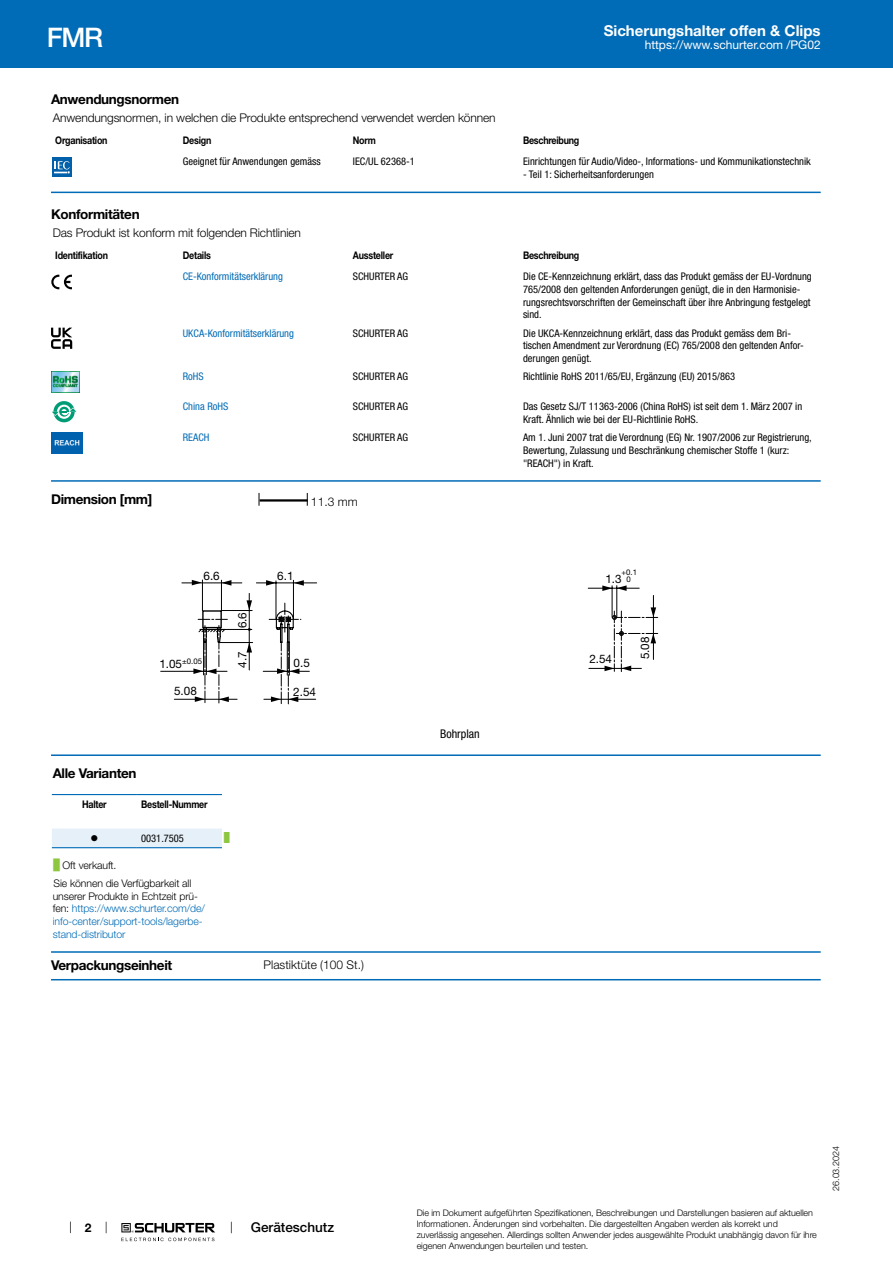
<style>
.page{position:relative;width:893px;height:1263px;background:#fff}
.page>*{position:absolute;margin:0;border:0;box-sizing:border-box;transform-origin:0 0}
.t1{font:500 27px "Helvetica Neue LT";color:#fff}
.t2{font:700 15px "Helvetica Neue LT";color:#fff}
.t3{font:700 13.5px "Helvetica Neue LT";letter-spacing:-.025em;color:#000}
.t4{font:500 13.5px "Helvetica Neue LT";color:#000}
.t5{font:300 12px "Helvetica Neue LT";letter-spacing:-.01em;color:#000}
.t6{font:12px "Helvetica Neue LT";color:#fff}
.t7{font:condensed 12px "Helvetica Neue LT";color:#000}
.t8{font:700 12px "Helvetica Neue LT";color:#000}
.t9{font:11.7px "Helvetica Neue LT";color:#000}
.t10{font:condensed 10.5px/12.6px "Helvetica Neue LT";color:#000}
.t11{font:300 10.5px/12.6px "Helvetica Neue LT";letter-spacing:-.01em;color:#006bb6}
.t12{font:700 10.5px "Helvetica Neue LT";letter-spacing:-.025em;color:#000;scale:.85 1}
.t13{font:condensed 10.5px "Helvetica Neue LT";color:#006bb6}
.t14{font:300 10.5px/18.5px "Helvetica Neue LT";letter-spacing:-.01em;color:#000}
.t15{font:10.5px "Wingdings";color:#000}
.t16{font:300 9px/10.8px "Helvetica Neue LT";letter-spacing:-.01em;color:#000}
.t17{font:9px "Arial Unicode MS";color:#8dc63f}
.t18{font:7.8px/7.8px "Helvetica Neue LT";color:#000;text-align:center}
.s1{font-family:"Arial Unicode MS";font-weight:400;color:#8dc63f}
.s2{color:#000}
</style>
<div class="page">
<svg style="left:70px;top:1221px;width:1px;height:12px"></svg>
<svg style="left:121px;top:1223px;width:94px;height:18px"></svg>
<div style="left:0;top:0;width:893px;height:68px;background:#006bb6"></div>
<svg style="left:52px;top:157px;width:20px;height:20px"></svg>
<div style="left:52px;top:157px;width:19px;height:19px;background:#0060a9"></div>
<svg style="left:54px;top:161px;width:16px;height:13px"></svg>
<hr style="left:51px;top:192px;width:770px;height:1px;background:#006bb6">
<svg style="left:51px;top:275px;width:21px;height:14px"></svg>
<svg style="left:51px;top:328px;width:21px;height:21px"></svg>
<img style="left:51px;top:371px;width:29px;height:22px">
<svg style="left:53px;top:401px;width:22px;height:21px"></svg>
<svg style="left:57px;top:405px;width:14px;height:14px"></svg>
<svg style="left:52px;top:407px;width:25px;height:9px"></svg>
<img style="left:51px;top:432px;width:32px;height:21px">
<hr style="left:51px;top:480px;width:770px;height:2px;background:#006bb6">
<svg style="left:259px;top:493px;width:1px;height:13px"></svg>
<hr style="left:260px;top:499px;width:48px;height:3px;background:#000">
<svg style="left:307px;top:493px;width:1px;height:13px"></svg>
<hr style="left:182px;top:583px;width:60px;height:1px;background:#000">
<hr style="left:256px;top:583px;width:61px;height:1px;background:#000">
<hr style="left:249px;top:593px;width:1px;height:77px;background:#000">
<hr style="left:276px;top:581px;width:1px;height:38px;background:#000">
<hr style="left:293px;top:580px;width:1px;height:39px;background:#000">
<hr style="left:263px;top:671px;width:46px;height:1px;background:#000">
<hr style="left:264px;top:699px;width:52px;height:1px;background:#000">
<hr style="left:161px;top:671px;width:66px;height:1px;background:#000">
<hr style="left:174px;top:699px;width:63px;height:1px;background:#000">
<hr style="left:221px;top:580px;width:1px;height:32px;background:#000">
<hr style="left:202px;top:580px;width:1px;height:31px;background:#000">
<svg style="left:294px;top:580px;width:10px;height:6px"></svg>
<svg style="left:266px;top:580px;width:10px;height:6px"></svg>
<svg style="left:222px;top:580px;width:9px;height:6px"></svg>
<svg style="left:192px;top:580px;width:10px;height:5px"></svg>
<svg style="left:193px;top:600px;width:108px;height:104px"></svg>
<hr style="left:653px;top:595px;width:1px;height:64px;background:#000">
<hr style="left:612px;top:586px;width:1px;height:31px;background:#000">
<hr style="left:616px;top:586px;width:1px;height:31px;background:#000">
<hr style="left:588px;top:588px;width:51px;height:1px;background:#000">
<hr style="left:589px;top:668px;width:52px;height:1px;background:#000">
<svg style="left:602px;top:585px;width:25px;height:6px"></svg>
<svg style="left:604px;top:607px;width:54px;height:65px"></svg>
<hr style="left:51px;top:754px;width:770px;height:2px;background:#006bb6">
<svg style="left:52px;top:795px;width:170px;height:54px"></svg>
<hr style="left:52px;top:794px;width:85px;height:1px;background:#006bb6">
<hr style="left:137px;top:794px;width:85px;height:1px;background:#006bb6">
<hr style="left:52px;top:847px;width:85px;height:1px;background:#006bb6">
<hr style="left:137px;top:847px;width:85px;height:1px;background:#006bb6">
<hr style="left:51px;top:951px;width:770px;height:2px;background:#006bb6">
<hr style="left:51px;top:979px;width:770px;height:1px;background:#006bb6">
<h1 class="t1" style="left:47px;top:21px;width:58px">FMR</h1>
<h2 class="t2" style="left:604px;top:21px;width:218px">Sicherungshalter offen &amp; Clips</h2>
<p class="t6" style="left:645px;top:38px;width:178px">https://www.schurter.com /PG02</p>
<p class="t3" style="left:51px;top:91px;width:130px">Anwendungsnormen</p>
<p class="t5" style="left:53px;top:110px;width:444px">Anwendungsnormen, in welchen die Produkte entsprechend verwendet werden können</p>
<p class="t12" style="left:55px;top:134px;width:63px">Organisation</p>
<p class="t12" style="left:183px;top:134px;width:35px">Design</p>
<p class="t12" style="left:353px;top:134px;width:29px">Norm</p>
<p class="t12" style="left:523px;top:134px;width:68px">Beschreibung</p>
<p class="t10" style="left:183px;top:155px;width:139px">Geeignet für Anwendungen gemäss</p>
<p class="t10" style="left:353px;top:155px;width:63px">IEC/UL 62368-1</p>
<p class="t10" style="left:523px;top:155px;width:289px">Einrichtungen für Audio/Video-, Informations- und Kommunikationstechnik</p>
<p class="t10" style="left:523px;top:168px;width:132px">- Teil 1: Sicherheitsanforderungen</p>
<p class="t3" style="left:51px;top:206px;width:90px">Konformitäten</p>
<p class="t5" style="left:53px;top:226px;width:250px">Das Produkt ist konform mit folgenden Richtlinien</p>
<p class="t12" style="left:55px;top:249px;width:64px">Identifikation</p>
<p class="t12" style="left:183px;top:249px;width:35px">Details</p>
<p class="t12" style="left:353px;top:249px;width:49px">Aussteller</p>
<p class="t12" style="left:523px;top:249px;width:68px">Beschreibung</p>
<p class="t13" style="left:183px;top:271px;width:102px">CE-Konformitätserklärung</p>
<p class="t10" style="left:353px;top:270px;width:57px">SCHURTER AG</p>
<p class="t10" style="left:523px;top:270px;width:290px">Die CE-Kennzeichnung erklärt, dass das Produkt gemäss der EU-Vordnung 765/2008 den geltenden Anforderungen genügt, die in den Harmonisie&shy;rungsrechtsvorschriften der Gemeinschaft über ihre Anbringung festgelegt sind.</p>
<p class="t13" style="left:183px;top:327px;width:113px">UKCA-Konformitätserklärung</p>
<p class="t10" style="left:353px;top:327px;width:57px">SCHURTER AG</p>
<p class="t10" style="left:523px;top:327px;width:282px">Die UKCA-Kennzeichnung erklärt, dass das Produkt gemäss dem Bri&shy;tischen Amendment zur Verordnung (EC) 765/2008 den geltenden Anfor&shy;derungen genügt.</p>
<p class="t13" style="left:183px;top:371px;width:22px">RoHS</p>
<p class="t10" style="left:353px;top:370px;width:57px">SCHURTER AG</p>
<p class="t10" style="left:523px;top:370px;width:214px">Richtlinie RoHS 2011/65/EU, Ergänzung (EU) 2015/863</p>
<p class="t13" style="left:183px;top:400px;width:47px">China RoHS</p>
<p class="t10" style="left:353px;top:400px;width:57px">SCHURTER AG</p>
<p class="t10" style="left:523px;top:400px;width:281px">Das Gesetz SJ/T 11363-2006 (China RoHS) ist seit dem 1. März 2007 in<br>Kraft. Ähnlich wie bei der EU-Richtlinie RoHS.</p>
<p class="t13" style="left:183px;top:431px;width:28px">REACH</p>
<p class="t10" style="left:353px;top:431px;width:57px">SCHURTER AG</p>
<p class="t10" style="left:523px;top:431px;width:290px">Am 1. Juni 2007 trat die Verordnung (EG) Nr. 1907/2006 zur Registrierung,<br>Bewertung, Zulassung und Beschränkung chemischer Stoffe 1 (kurz: "REACH") in Kraft.</p>
<p class="t3" style="left:51px;top:490px;width:103px">Dimension [mm]</p>
<p class="t5" style="left:311px;top:494px;width:48px">11.3 mm</p>
<p class="t9" style="left:203px;top:569px;width:18px">6.6</p>
<p class="t18" style="left:182px;top:657px;width:21px">±0.05</p>
<p class="t9" style="left:159px;top:657px;width:24px">1.05</p>
<p class="t9" style="left:174px;top:684px;width:24px">5.08</p>
<p class="t9" style="left:235px;top:628px;width:18px;rotate:-90deg">6.6</p>
<p class="t9" style="left:277px;top:569px;width:18px">6.1</p>
<p class="t9" style="left:235px;top:668px;width:18px;rotate:-90deg">4.7</p>
<p class="t9" style="left:294px;top:656px;width:18px">0.5</p>
<p class="t9" style="left:293px;top:685px;width:24px">2.54</p>
<p class="t3" style="left:53px;top:765px;width:85px">Alle Varianten</p>
<p class="t12" style="left:82px;top:798px;width:31px">Halter</p>
<p class="t12" style="left:141px;top:798px;width:80px">Bestell-Nummer</p>
<p class="t15" style="left:90px;top:832px;width:9px">●</p>
<p class="t10" style="left:141px;top:832px;width:44px">0031.7505</p>
<p class="t17" style="left:224px;top:832px;width:7px">█</p>
<p class="t14" style="left:54px;top:855px;width:139px"><span class="s1">█</span> Oft verkauft.<br>Sie können die Verfügbarkeit all</p>
<p class="t11" style="left:53px;top:889px;width:154px"><span class="s2">unserer Produkte in Echtzeit prü&shy;fen:</span> https://www.schurter.com/de/ info-center/support-tools/lagerbe&shy;stand-distributor</p>
<p class="t3" style="left:51px;top:957px;width:123px">Verpackungseinheit</p>
<p class="t5" style="left:264px;top:957px;width:102px">Plastiktüte (100 St.)</p>
<p class="t7" style="left:440px;top:727px;width:41px">Bohrplan</p>
<p class="t18" style="left:621px;top:568px;width:17px">+0.1<br>0</p>
<p class="t9" style="left:605px;top:572px;width:18px">1.3</p>
<p class="t9" style="left:589px;top:652px;width:24px">2.54</p>
<p class="t9" style="left:638px;top:659px;width:24px;rotate:-90deg">5.08</p>
<p class="t8" style="left:85px;top:1220px;width:8px">2</p>
<p class="t4" style="left:251px;top:1219px;width:85px">Geräteschutz</p>
<p class="t16" style="left:417px;top:1207px;width:402px">Die im Dokument aufgeführten Spezifikationen, Beschreibungen und Darstellungen basieren auf aktuellen Informationen. Änderungen sind vorbehalten. Die dargestellten Angaben werden als korrekt und zuverlässig angesehen. Allerdings sollten Anwender jedes ausgewählte Produkt unabhängig davon für ihre eigenen Anwendungen beurteilen und testen.</p>
<p class="t16" style="left:830px;top:1191px;width:46px;rotate:-90deg">26.03.2024</p>
</div>
